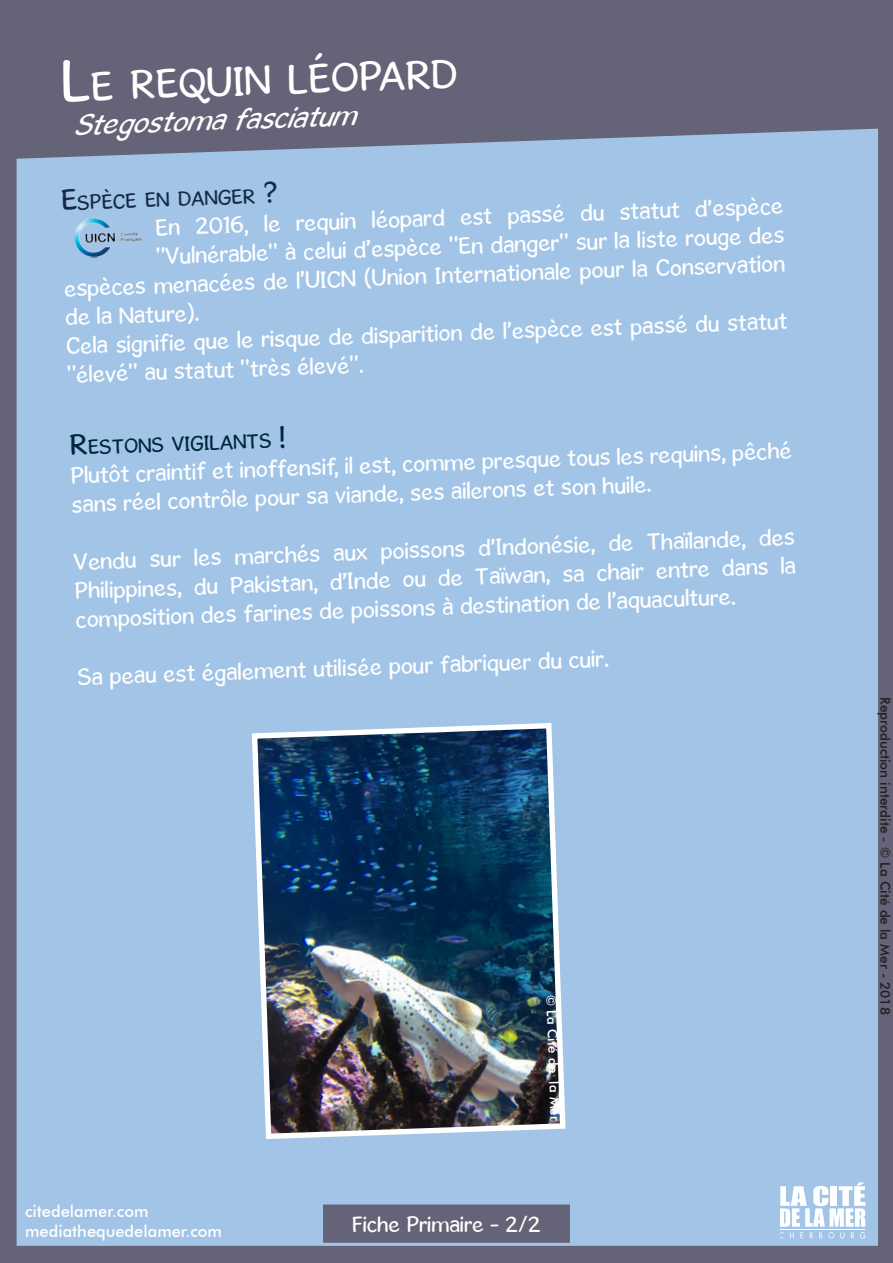
<style>
.page{position:relative;width:893px;height:1263px;background:#fff}
.page>*{position:absolute;margin:0;border:0;box-sizing:border-box;transform-origin:0 0}
.t1{font:42px "Gosmick Sans";color:#fff}
.t2{font:italic 30px "Gosmick Sans";color:#fff}
.t3{font:24px/28.8px "Gosmick Sans";color:#fff}
.t4{font:22.5px "Gosmick Sans";color:#fff}
.t5{font:21px "Gosmick Sans";color:#00263e}
.t6{font:21px "Gosmick Sans";color:#152a4a}
.t7{font:500 16.5px "Futura BT";color:#fff}
.t8{font:500 13.5px "Futura BT";color:#231f20}
.t9{font:500 13.5px "Futura BT";color:#fff}
.s1{font-size:60px}
.s2{font-size:30px}
</style>
<div class="page">
<div style="left:0;top:161px;width:893px;height:1102px;background:#a1c4e7"></div>
<svg style="left:0;top:0;width:893px;height:161px;background:#6b6d82"></svg>
<svg style="left:780px;top:1182px;width:85px;height:56px"></svg>
<img style="left:74px;top:217px;width:70px;height:41px">
<div style="left:323px;top:1204px;width:247px;height:39px;background:#656377;border:2px solid #656377"></div>
<img style="left:249px;top:720px;width:319px;height:422px">
<p class="t1" style="left:60px;top:61px;width:398px;rotate:-2deg"><span class="s1">L</span>e requin léopard</p>
<p class="t2" style="left:73px;top:106px;width:283px;rotate:-2deg">Stegostoma fasciatum</p>
<p class="t6" style="left:61px;top:190px;width:218px;rotate:-2deg"><span class="s2">E</span>spèce en danger <span class="s2">?</span></p>
<p class="t3" style="left:155px;top:213px;width:630px;rotate:-2deg">En 2016, le requin léopard est passé du statut d’espèce</p>
<p class="t3" style="left:156px;top:242px;width:630px;rotate:-2deg">"Vulnérable" à celui d’espèce "En danger" sur la liste rouge des</p>
<p class="t3" style="left:64px;top:274px;width:723px;rotate:-2deg">espèces menacées de l’UICN (Union Internationale pour la Conservation</p>
<p class="t3" style="left:65px;top:303px;width:136px;rotate:-2deg">de la Nature).</p>
<p class="t3" style="left:66px;top:331px;width:723px;rotate:-2deg">Cela signifie que le risque de disparition de l’espèce est passé du statut "élevé" au statut "très élevé".</p>
<p class="t5" style="left:69px;top:435px;width:217px;rotate:-2deg"><span class="s2">R</span>estons vigilants <span class="s2">!</span></p>
<p class="t3" style="left:70px;top:461px;width:723px;rotate:-2deg">Plutôt craintif et inoffensif, il est, comme presque tous les requins, pêché sans réel contrôle pour sa viande, ses ailerons et son huile.</p>
<p class="t3" style="left:73px;top:547px;width:723px;text-align:justify;rotate:-2deg">Vendu sur les marchés aux poissons d’Indonésie, de Thaïlande, des Philippines, du Pakistan, d’Inde ou de Taïwan, sa chair entre dans la composition des farines de poissons à destination de l’aquaculture.</p>
<p class="t3" style="left:77px;top:662px;width:533px;rotate:-2deg">Sa peau est également utilisée pour fabriquer du cuir.</p>
<p class="t9" style="left:559px;top:995px;width:127px;rotate:88deg">© La Cité de la Mer</p>
<p class="t7" style="left:25px;top:1201px;width:125px">citedelamer.com</p>
<p class="t7" style="left:25px;top:1221px;width:198px">mediathequedelamer.com</p>
<p class="t4" style="left:352px;top:1211px;width:190px">Fiche Primaire - 2/2</p>
<p class="t8" style="left:894px;top:697px;width:319px;rotate:90deg">Reproduction interdite - © La Cité de la Mer - 2018</p>
</div>
